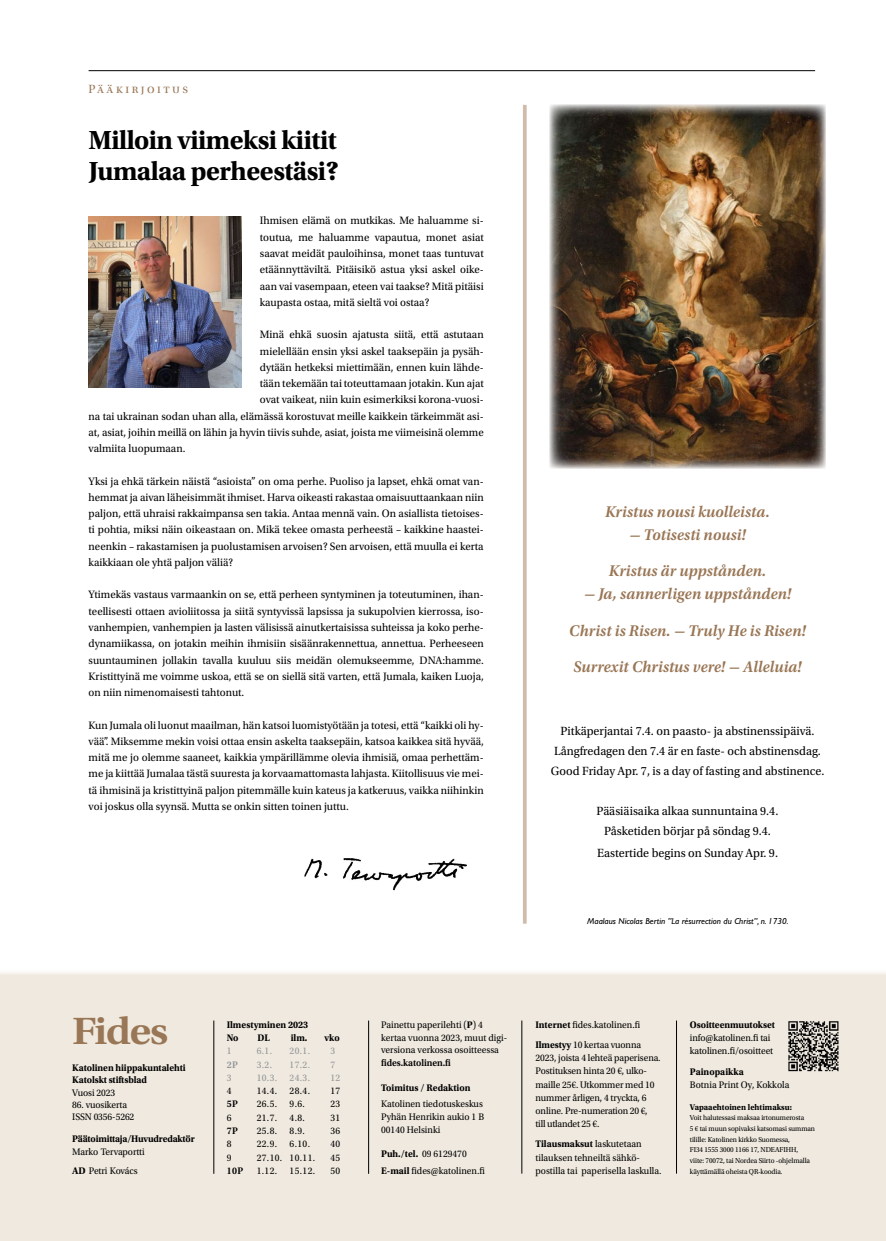
<style>
.page{position:relative;width:886px;height:1241px;background:#fff}
.page>*{position:absolute;margin:0;border:0;box-sizing:border-box;transform-origin:0 0}
.t1{font:600 40px "Utopia Std";letter-spacing:-.04em;color:#997655;scale:1.1 1}
.t2{font:700 27.5px/31.2px "Utopia Std";letter-spacing:-.02em;color:#000}
.t3{font:italic 600 16.25px "Utopia Std";color:#997655}
.t4{font:italic 600 16.25px "Utopia Std";color:#997655;scale:1.5 1}
.t5{font:12.5px/20px "Utopia Std";color:#000;text-align:center}
.t6{font:12.5px "Utopia Std Subh";letter-spacing:.2em;color:#997655}
.t7{font:11.25px/16.2px "Utopia Std";color:#000;text-align:justify}
.t8{font:10px/13.1px "Utopia Std";letter-spacing:-.005em;color:#000;scale:.95 1}
.t9{font:700 10px/12.4px "Utopia Std";letter-spacing:-.01em;color:#000;scale:.95 1}
.t10{font:10px "Utopia Std";letter-spacing:.04em;color:#939598;scale:.95 1}
.t11{font:600 10px "Utopia Std";letter-spacing:-.005em;color:#000;scale:.95 1}
.t12{font:600 10px "Utopia Std";color:#939598;scale:.95 1}
.t13{font:italic 8.75px "Gill Sans Std";color:#000}
.t14{font:700 8.75px "Utopia Std";color:#000;scale:.95 1}
.t15{font:7.5px/10.6px "Utopia Std";letter-spacing:-.01em;color:#000;scale:.95 1}
.s1{font-weight:700}
</style>
<div class="page">
<div style="left:0;top:968px;width:886px;height:272px;background:#efe9df"></div>
<hr style="left:885px;top:0;width:1px;height:1240px;background:#efe9df">
<hr style="left:89px;top:70px;width:726px;height:1px;background:#000">
<hr style="left:676px;top:1020px;width:1px;height:153px;background:#000">
<hr style="left:522px;top:1020px;width:1px;height:153px;background:#000">
<hr style="left:368px;top:1020px;width:1px;height:153px;background:#000">
<hr style="left:214px;top:1020px;width:1px;height:153px;background:#000">
<img style="left:788px;top:1021px;width:51px;height:51px">
<img style="left:304px;top:858px;width:163px;height:33px">
<svg style="left:523px;top:105px;width:4px;height:818px;background:#d2c1b1"></svg>
<img style="left:89px;top:216px;width:152px;height:171px">
<img style="left:549px;top:105px;width:277px;height:363px">
<p class="t6" style="left:89px;top:82px;width:101px">Pääkirjoitus</p>
<h2 class="t2" style="left:89px;top:124px;width:252px">Milloin viimeksi kiitit<br>Jumalaa perheestäsi?</h2>
<p class="t7" style="left:260px;top:213px;width:225px">Ihmisen elämä on mutkikas. Me haluamme si&shy;toutua, me haluamme vapautua, monet asiat saavat meidät pauloihinsa, monet taas tuntuvat etäännyttäviltä. Pitäisikö astua yksi askel oike&shy;aan vai vasempaan, eteen vai taakse? Mitä pitäisi kaupasta ostaa, mitä sieltä voi ostaa?</p>
<p class="t7" style="left:260px;top:327px;width:225px">Minä ehkä suosin ajatusta siitä, että astutaan</p>
<p class="t7" style="left:260px;top:343px;width:225px">mielellään ensin yksi askel taaksepäin ja pysäh-</p>
<p class="t7" style="left:260px;top:359px;width:225px">dytään hetkeksi miettimään, ennen kuin lähde-</p>
<p class="t7" style="left:260px;top:375px;width:225px">tään tekemään tai toteuttamaan jotakin. Kun ajat</p>
<p class="t7" style="left:260px;top:392px;width:225px">ovat vaikeat, niin kuin esimerkiksi korona-vuosi-</p>
<p class="t7" style="left:89px;top:408px;width:397px">na tai ukrainan sodan uhan alla, elämässä korostuvat meille kaikkein tärkeimmät asi-</p>
<p class="t7" style="left:89px;top:424px;width:397px">at, asiat, joihin meillä on lähin ja hyvin tiivis suhde, asiat, joista me viimeisinä olemme</p>
<p class="t7" style="left:89px;top:440px;width:98px">valmiita luopumaan.</p>
<p class="t7" style="left:89px;top:473px;width:397px">Yksi ja ehkä tärkein näistä “asioista” on oma perhe. Puoliso ja lapset, ehkä omat van&shy;hemmat ja aivan läheisimmät ihmiset. Harva oikeasti rakastaa omaisuuttaankaan niin paljon, että uhraisi rakkaimpansa sen takia. Antaa mennä vain. On asiallista tietoises&shy;ti pohtia, miksi näin oikeastaan on. Mikä tekee omasta perheestä – kaikkine haastei&shy;neenkin – rakastamisen ja puolustamisen arvoisen? Sen arvoisen, että muulla ei kerta kaikkiaan ole yhtä paljon väliä?</p>
<p class="t7" style="left:89px;top:587px;width:397px">Ytimekäs vastaus varmaankin on se, että perheen syntyminen ja toteutuminen, ihan&shy;teellisesti ottaen avioliitossa ja siitä syntyvissä lapsissa ja sukupolvien kierrossa, iso&shy;vanhempien, vanhempien ja lasten välisissä ainutkertaisissa suhteissa ja koko perhe&shy;dynamiikassa, on jotakin meihin ihmisiin sisäänrakennettua, annettua. Perheeseen suuntauminen jollakin tavalla kuuluu siis meidän olemukseemme, DNA:hamme.<br>Kristittyinä me voimme uskoa, että se on siellä sitä varten, että Jumala, kaiken Luoja, on niin nimenomaisesti tahtonut.</p>
<p class="t7" style="left:89px;top:717px;width:397px">Kun Jumala oli luonut maailman, hän katsoi luomistyötään ja totesi, että “kaikki oli hy&shy;vää”. Miksemme mekin voisi ottaa ensin askelta taaksepäin, katsoa kaikkea sitä hyvää, mitä me jo olemme saaneet, kaikkia ympärillämme olevia ihmisiä, omaa perhettäm&shy;me ja kiittää Jumalaa tästä suuresta ja korvaamattomasta lahjasta. Kiitollisuus vie mei&shy;tä ihmisinä ja kristittyinä paljon pitemmälle kuin kateus ja katkeruus, vaikka niihinkin voi joskus olla syynsä. Mutta se onkin sitten toinen juttu.</p>
<h3 class="t3" style="left:605px;top:502px;width:167px">Kristus nousi kuolleista.</h3>
<h3 class="t4" style="left:629px;top:525px;width:79px">– Totisesti nousi!</h3>
<h3 class="t3" style="left:609px;top:561px;width:159px">Kristus är uppstånden.</h3>
<h3 class="t4" style="left:584px;top:584px;width:140px">– Ja, sannerligen uppstånden!</h3>
<h3 class="t3" style="left:569px;top:621px;width:238px">Christ is Risen. – Truly He is Risen!</h3>
<h3 class="t3" style="left:573px;top:657px;width:230px">Surrexit Christus vere! – Alleluia!</h3>
<p class="t5" style="left:551px;top:721px;width:275px">Pitkäperjantai 7.4. on paasto- ja abstinenssipäivä.<br>Långfredagen den 7.4 är en faste- och abstinensdag.<br>Good Friday Apr. 7, is a day of fasting and abstinence.</p>
<p class="t5" style="left:597px;top:801px;width:183px">Pääsiäisaika alkaa sunnuntaina 9.4.<br>Påsketiden börjar på söndag 9.4.</p>
<p class="t5" style="left:597px;top:842px;width:183px">Eastertide begins on Sunday Apr. 9.</p>
<p class="t13" style="left:587px;top:915px;width:203px">Maalaus Nicolas Bertin ”La résurrection du Christ”, n. 1730.</p>
<h1 class="t1" style="left:72px;top:1008px;width:89px">Fides</h1>
<p class="t9" style="left:72px;top:1061px;width:121px">Katolinen hiippakuntalehti<br>Katolskt stiftsblad</p>
<p class="t8" style="left:72px;top:1085px;width:47px">Vuosi 2023</p>
<p class="t8" style="left:72px;top:1098px;width:67px;line-height:12.4px">86. vuosikerta<br>ISSN 0356-5262</p>
<p class="t9" style="left:72px;top:1132px;width:130px">Päätoimittaja/Huvudredaktör</p>
<p class="t8" style="left:72px;top:1141px;width:78px;line-height:19.1px">Marko Tervaportti<br><span class="s1">AD</span> Petri Kovács</p>
<p class="t9" style="left:227px;top:1017px;width:87px;line-height:13.2px">Ilmestyminen 2023<br>No</p>
<p class="t9" style="left:258px;top:1031px;width:15px">DL</p>
<p class="t9" style="left:291px;top:1031px;width:19px">ilm.</p>
<p class="t9" style="left:324px;top:1031px;width:17px">vko</p>
<p class="t10" style="left:227px;top:1045px;width:7px">1</p>
<p class="t10" style="left:257px;top:1045px;width:18px">6.1.</p>
<p class="t10" style="left:290px;top:1045px;width:23px">20.1.</p>
<p class="t10" style="left:330px;top:1045px;width:6px">3</p>
<p class="t12" style="left:227px;top:1058px;width:13px">2P</p>
<p class="t10" style="left:257px;top:1058px;width:18px">3.2.</p>
<p class="t10" style="left:290px;top:1058px;width:23px">17.2.</p>
<p class="t10" style="left:330px;top:1058px;width:6px">7</p>
<p class="t10" style="left:227px;top:1072px;width:7px">3</p>
<p class="t10" style="left:257px;top:1072px;width:58px">10.3. 24.3.</p>
<p class="t10" style="left:330px;top:1072px;width:12px">12</p>
<p class="t8" style="left:227px;top:1084px;width:7px">4</p>
<p class="t8" style="left:257px;top:1084px;width:58px">14.4. 28.4.</p>
<p class="t8" style="left:330px;top:1084px;width:12px">17</p>
<p class="t11" style="left:227px;top:1098px;width:13px">5P</p>
<p class="t8" style="left:257px;top:1097px;width:52px">26.5. 9.6.</p>
<p class="t8" style="left:330px;top:1097px;width:12px">23</p>
<p class="t8" style="left:227px;top:1110px;width:7px">6</p>
<p class="t8" style="left:257px;top:1110px;width:52px">21.7. 4.8.</p>
<p class="t8" style="left:330px;top:1110px;width:12px">31</p>
<p class="t11" style="left:227px;top:1124px;width:13px">7P</p>
<p class="t8" style="left:257px;top:1124px;width:52px">25.8. 8.9.</p>
<p class="t8" style="left:330px;top:1124px;width:12px">36</p>
<p class="t8" style="left:227px;top:1137px;width:7px">8</p>
<p class="t8" style="left:257px;top:1137px;width:58px">22.9. 6.10.</p>
<p class="t8" style="left:330px;top:1137px;width:12px">40</p>
<p class="t8" style="left:227px;top:1150px;width:7px">9</p>
<p class="t8" style="left:257px;top:1150px;width:63px">27.10. 10.11.</p>
<p class="t8" style="left:330px;top:1150px;width:12px">45</p>
<p class="t11" style="left:227px;top:1164px;width:19px">10P</p>
<p class="t8" style="left:257px;top:1163px;width:63px">1.12. 15.12.</p>
<p class="t8" style="left:330px;top:1163px;width:12px">50</p>
<p class="t8" style="left:381px;top:1018px;width:134px;line-height:12.6px">Painettu paperilehti (<span class="s1">P</span>) 4 kertaa vuonna 2023, muut digi&shy;versiona verkossa osoitteessa</p>
<p class="t11" style="left:381px;top:1056px;width:75px">fides.katolinen.fi</p>
<p class="t9" style="left:381px;top:1081px;width:96px">Toimitus / Redaktion</p>
<p class="t8" style="left:381px;top:1097px;width:110px;line-height:12.6px">Katolinen tiedotuskeskus<br>Pyhän Henrikin aukio 1 B<br>00140 Helsinki</p>
<p class="t8" style="left:381px;top:1145px;width:111px;line-height:16.8px"><span class="s1">Puh./tel.</span> 09 6129470<br><span class="s1">E-mail</span> fides@katolinen.fi</p>
<p class="t8" style="left:535px;top:1014px;width:113px;line-height:20.2px"><span class="s1">Internet</span> fides.katolinen.fi<br><span class="s1">Ilmestyy</span> 10 kertaa vuonna</p>
<p class="t8" style="left:535px;top:1051px;width:133px">2023, joista 4 lehteä paperisena.<br>Postituksen hinta 20 €, ulko&shy;maille 25€. Utkommer med 10 nummer årligen, 4 tryckta, 6 online. Pre-numeration 20 €,<br>till utlandet 25 €.</p>
<p class="t8" style="left:535px;top:1137px;width:134px"><span class="s1">Tilausmaksut</span> laskutetaan tilauksen tehneiltä sähkö&shy;postilla tai paperisella laskulla.</p>
<p class="t9" style="left:690px;top:1018px;width:91px">Osoitteenmuutokset</p>
<p class="t8" style="left:690px;top:1031px;width:89px">info@katolinen.fi tai katolinen.fi/osoitteet</p>
<p class="t9" style="left:690px;top:1064px;width:58px">Painopaikka</p>
<p class="t8" style="left:690px;top:1078px;width:106px">Botnia Print Oy, Kokkola</p>
<p class="t14" style="left:690px;top:1101px;width:109px">Vapaaehtoinen lehtimaksu:</p>
<p class="t15" style="left:690px;top:1112px;width:133px">Voit halutessasi maksaa irtonumerosta<br>5 € tai muun sopivaksi katsomasi summan tilille: Katolinen kirkko Suomessa,<br>FI34 1555 3000 1166 17, NDEAFIHH,<br>viite: 70072, tai Nordea Siirto -ohjelmalla käyttämällä oheista QR-koodia.</p>
</div>
